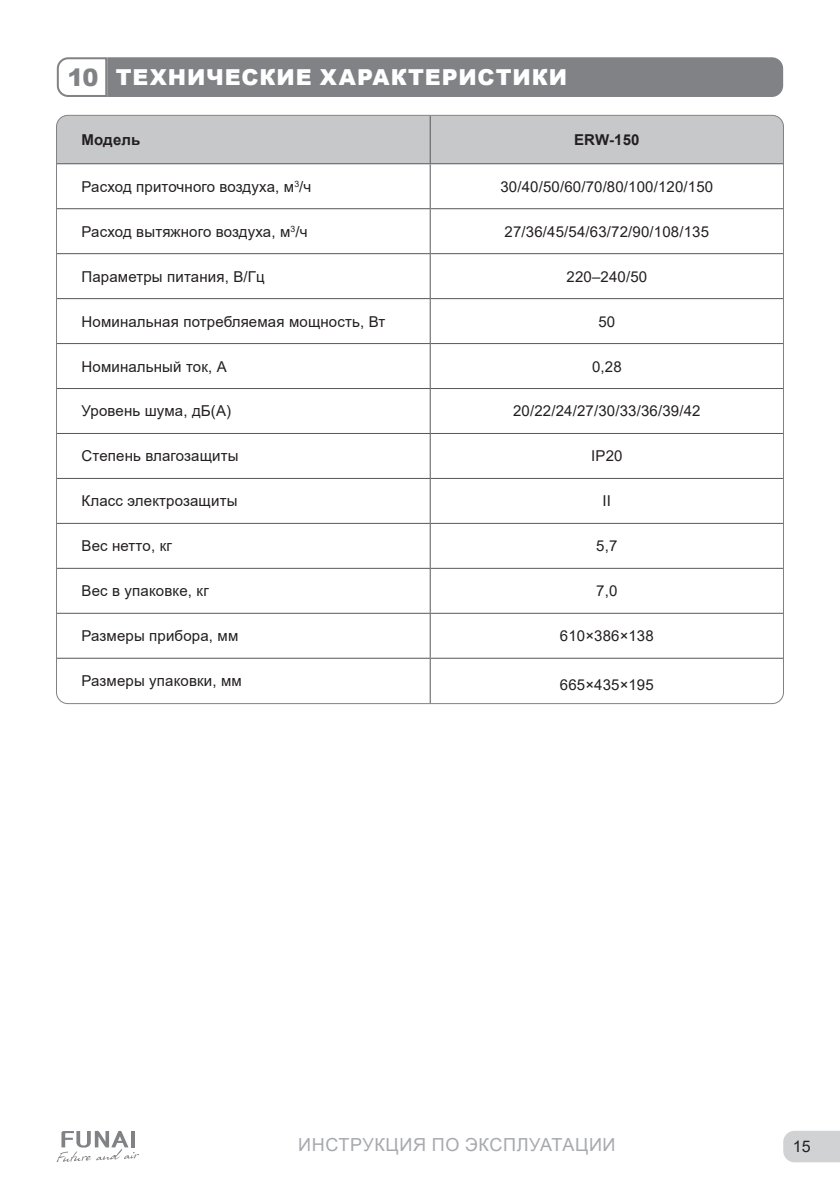
<style>
.page{position:relative;width:840px;height:1191px;background:#fff}
.page>*{position:absolute;margin:0;border:0;box-sizing:border-box;transform-origin:0 0}
.t1{font:900 22px "Arial";letter-spacing:.045em;color:#fff}
.t2{font:18px "Arial";letter-spacing:.035em;color:#a8a9ad}
.t3{font:16px "Arial";color:#231f20}
.t4{font:15px "Arial";letter-spacing:.01em;color:#231f20}
.t5{font:700 15px "Arial";letter-spacing:.01em;color:#231f20}
.s1{font-size:24px;color:#808285}
</style>
<div class="page">
<div style="left:783px;top:1131px;width:56px;height:31px;background:#d1d2d4"></div>
<svg style="left:57px;top:1130px;width:82px;height:32px"></svg>
<svg style="left:56px;top:57px;width:726px;height:40px;background:#888a8d"></svg>
<div style="left:56px;top:115px;width:727px;height:48px;background:#c7c8ca"></div>
<hr style="left:429px;top:115px;width:1px;height:48px;background:#57585a">
<hr style="left:56px;top:163px;width:374px;height:1px;background:#57585a">
<hr style="left:430px;top:163px;width:353px;height:1px;background:#57585a">
<hr style="left:429px;top:164px;width:1px;height:44px;background:#57585a">
<hr style="left:56px;top:208px;width:374px;height:1px;background:#57585a">
<hr style="left:430px;top:208px;width:353px;height:1px;background:#57585a">
<hr style="left:429px;top:209px;width:1px;height:44px;background:#57585a">
<hr style="left:56px;top:253px;width:374px;height:1px;background:#57585a">
<hr style="left:430px;top:253px;width:353px;height:1px;background:#57585a">
<hr style="left:429px;top:254px;width:1px;height:44px;background:#57585a">
<hr style="left:56px;top:298px;width:374px;height:1px;background:#57585a">
<hr style="left:430px;top:298px;width:353px;height:1px;background:#57585a">
<hr style="left:429px;top:299px;width:1px;height:44px;background:#57585a">
<hr style="left:56px;top:343px;width:374px;height:1px;background:#57585a">
<hr style="left:430px;top:343px;width:353px;height:1px;background:#57585a">
<hr style="left:429px;top:344px;width:1px;height:44px;background:#57585a">
<hr style="left:56px;top:388px;width:374px;height:1px;background:#57585a">
<hr style="left:430px;top:388px;width:353px;height:1px;background:#57585a">
<hr style="left:429px;top:389px;width:1px;height:44px;background:#57585a">
<hr style="left:56px;top:433px;width:374px;height:1px;background:#57585a">
<hr style="left:430px;top:433px;width:353px;height:1px;background:#57585a">
<hr style="left:429px;top:434px;width:1px;height:44px;background:#57585a">
<hr style="left:56px;top:478px;width:374px;height:1px;background:#57585a">
<hr style="left:430px;top:478px;width:353px;height:1px;background:#57585a">
<hr style="left:429px;top:479px;width:1px;height:44px;background:#57585a">
<hr style="left:56px;top:523px;width:374px;height:1px;background:#57585a">
<hr style="left:430px;top:523px;width:353px;height:1px;background:#57585a">
<hr style="left:429px;top:524px;width:1px;height:44px;background:#57585a">
<hr style="left:56px;top:568px;width:374px;height:1px;background:#57585a">
<hr style="left:430px;top:568px;width:353px;height:1px;background:#57585a">
<hr style="left:429px;top:569px;width:1px;height:44px;background:#57585a">
<hr style="left:56px;top:613px;width:374px;height:1px;background:#57585a">
<hr style="left:430px;top:613px;width:353px;height:1px;background:#57585a">
<hr style="left:429px;top:614px;width:1px;height:43px;background:#57585a">
<hr style="left:56px;top:657px;width:374px;height:1px;background:#57585a">
<hr style="left:430px;top:657px;width:353px;height:1px;background:#57585a">
<hr style="left:429px;top:658px;width:1px;height:45px;background:#57585a">
<h1 class="t1" style="left:67px;top:61px;width:501px"><span class="s1">10</span> ТЕХНИЧЕСКИЕ ХАРАКТЕРИСТИКИ</h1>
<p class="t5" style="left:81px;top:129px;width:60px">Модель</p>
<p class="t5" style="left:573px;top:129px;width:67px">ERW-150</p>
<p class="t4" style="left:81px;top:176px;width:231px">Расход приточного воздуха, м<sup>3</sup>/ч</p>
<p class="t4" style="left:500px;top:176px;width:214px">30/40/50/60/70/80/100/120/150</p>
<p class="t4" style="left:81px;top:221px;width:227px">Расход вытяжного воздуха, м<sup>3</sup>/ч</p>
<p class="t4" style="left:504px;top:221px;width:206px">27/36/45/54/63/72/90/108/135</p>
<p class="t4" style="left:81px;top:266px;width:185px">Параметры питания, В/Гц</p>
<p class="t4" style="left:566px;top:266px;width:82px">220–240/50</p>
<p class="t4" style="left:81px;top:311px;width:305px">Номинальная потребляемая мощность, Вт</p>
<p class="t4" style="left:598px;top:311px;width:18px">50</p>
<p class="t4" style="left:81px;top:356px;width:147px">Номинальный ток, А</p>
<p class="t4" style="left:591px;top:356px;width:31px">0,28</p>
<p class="t4" style="left:81px;top:401px;width:151px">Уровень шума, дБ(А)</p>
<p class="t4" style="left:513px;top:401px;width:189px">20/22/24/27/30/33/36/39/42</p>
<p class="t4" style="left:81px;top:446px;width:158px">Степень влагозащиты</p>
<p class="t4" style="left:591px;top:446px;width:33px">IP20</p>
<p class="t4" style="left:81px;top:491px;width:157px">Класс электрозащиты</p>
<p class="t4" style="left:602px;top:491px;width:10px">II</p>
<p class="t4" style="left:81px;top:536px;width:92px">Вес нетто, кг</p>
<p class="t4" style="left:596px;top:536px;width:23px">5,7</p>
<p class="t4" style="left:81px;top:580px;width:129px">Вес в упаковке, кг</p>
<p class="t4" style="left:596px;top:580px;width:23px">7,0</p>
<p class="t4" style="left:81px;top:625px;width:158px">Размеры прибора, мм</p>
<p class="t4" style="left:559px;top:625px;width:95px">610×386×138</p>
<p class="t4" style="left:81px;top:670px;width:162px">Размеры упаковки, мм</p>
<p class="t4" style="left:559px;top:674px;width:95px">665×435×195</p>
<p class="t2" style="left:298px;top:1132px;width:318px">ИНСТРУКЦИЯ ПО ЭКСПЛУАТАЦИИ</p>
<p class="t3" style="left:792px;top:1135px;width:19px">15</p>
</div>
